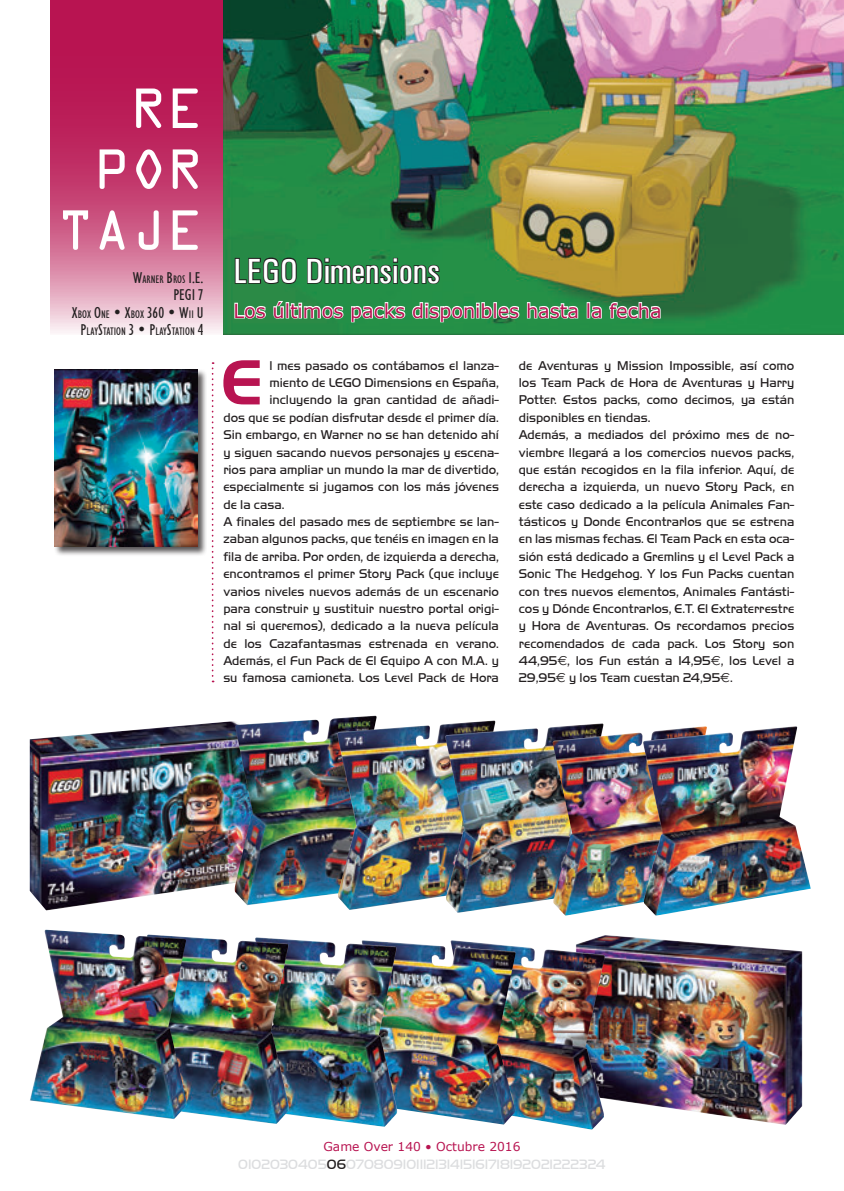
<style>
.page{position:relative;width:844px;height:1191px;background:#fff}
.page>*{position:absolute;margin:0;border:0;box-sizing:border-box;transform-origin:0 0}
.t1{font:61.43px "Handel Gothic BT";color:#b81451}
.t2{font:50.75px/60.9px "OCRA Std";color:#fff;text-align:right}
.t3{font:500 condensed 35px "Univers";color:#fff}
.t4{font:19.25px "Verdana";color:#b81451}
.t5{font:condensed 15.75px/17.3px "Humanist 521 BT";color:#231f20;text-align:right}
.t6{font:14px "Handel Got D Ligh";color:#dcdddf}
.t7{font:13.12px/17.3px "Handel Got D Ligh";color:#231f20}
.t8{font:12.25px "Verdana";color:#b81451}
.t9{font:condensed 11.03px "Humanist 521 BT";color:#231f20}
.s1{font-size:15.75px}
.s2{font-size:11.03px}
.s3{font-family:"Euro Sig"}
.s4{color:#231f20}
</style>
<div class="page">
<svg style="left:50px;top:0;width:173px;height:333px;background:#c84b7a"></svg>
<img style="left:223px;top:0;width:620px;height:335px">
<svg style="left:233px;top:299px;width:111px;height:21px"></svg>
<svg style="left:350px;top:301px;width:170px;height:22px"></svg>
<svg style="left:526px;top:301px;width:53px;height:19px"></svg>
<div style="left:586px;top:302px;width:4px;height:16px;border:2px solid #fff"></div>
<svg style="left:589px;top:305px;width:13px;height:15px"></svg>
<svg style="left:608px;top:301px;width:53px;height:19px"></svg>
<svg style="left:234px;top:256px;width:64px;height:29px;background:#246137"></svg>
<svg style="left:306px;top:257px;width:134px;height:28px;background:#236237"></svg>
<svg style="left:212px;top:362px;width:1px;height:320px"></svg>
<div style="left:54px;top:369px;width:153px;height:188px;background:#231f20;opacity:.75"></div>
<img style="left:54px;top:369px;width:143px;height:177px">
<img style="left:30px;top:721px;width:218px;height:189px">
<img style="left:234px;top:715px;width:143px;height:190px">
<img style="left:337px;top:720px;width:159px;height:190px">
<img style="left:445px;top:723px;width:159px;height:190px">
<img style="left:552px;top:726px;width:91px;height:189px">
<img style="left:643px;top:726px;width:167px;height:189px">
<img style="left:590px;top:935px;width:211px;height:190px">
<img style="left:500px;top:940px;width:105px;height:189px">
<img style="left:397px;top:940px;width:118px;height:184px">
<img style="left:289px;top:939px;width:108px;height:187px">
<img style="left:173px;top:937px;width:116px;height:187px">
<img style="left:30px;top:929px;width:157px;height:190px">
<h2 class="t2" style="left:57px;top:83px;width:148px">RE<br>POR<br>TAJE</h2>
<p class="t9" style="left:133px;top:273px;width:72px"><span class="s1">W</span>ARNER <span class="s1">B</span>ROS <span class="s1">I.E.</span></p>
<p class="t5" style="left:72px;top:286px;width:133px">PEGI 7<br>X<span class="s2">BOX</span> O<span class="s2">NE</span> • X<span class="s2">BOX</span> 360 • W<span class="s2">II</span> U</p>
<p class="t9" style="left:81px;top:325px;width:124px"><span class="s1">P</span>LAY<span class="s1">S</span>TATION <span class="s1">3 • P</span>LAY<span class="s1">S</span>TATION <span class="s1">4</span></p>
<h3 class="t3" style="left:233px;top:250px;width:208px">LEGO Dimensions</h3>
<h3 class="t4" style="left:233px;top:297px;width:429px">Los últimos packs disponibles hasta la fecha</h3>
<h1 class="t1" style="left:221px;top:345px;width:43px">E</h1>
<p class="t7" style="left:269px;top:357px;width:231px">l mes pasado os contábamos el lanza-</p>
<p class="t7" style="left:518px;top:357px;width:277px">de Aventuras y Mission Impossible, así como los Team Pack de Hora de Aventuras y Harry Potter. Estos packs, como decimos, ya están disponibles en tiendas.<br>Además, a mediados del próximo mes de no&shy;viembre llegará a los comercios nuevos packs, que están recogidos en la fila inferior. Aquí, de derecha a izquierda, un nuevo Story Pack, en este caso dedicado a la película Animales Fan&shy;tásticos y Donde Encontrarlos que se estrena en las mismas fechas. El Team Pack en esta oca&shy;sión está dedicado a Gremlins y el Level Pack a Sonic The Hedgehog. Y los Fun Packs cuentan con tres nuevos elementos, Animales Fantásti&shy;cos y Dónde Encontrarlos, E.T. El Extraterrestre y Hora de Aventuras. Os recordamos precios recomendados de cada pack. Los Story son 44,95<span class="s3">€</span>, los Fun están a 14,95<span class="s3">€</span>, los Level a 29,95<span class="s3">€</span> y los Team cuestan 24,95<span class="s3">€</span>.</p>
<p class="t7" style="left:269px;top:374px;width:231px">miento de LEGO Dimensions en España,</p>
<p class="t7" style="left:269px;top:391px;width:231px">incluyendo la gran cantidad de añadi-</p>
<p class="t7" style="left:223px;top:409px;width:277px">dos que se podían disfrutar desde el primer día.</p>
<p class="t7" style="left:223px;top:426px;width:277px">Sin embargo, en Warner no se han detenido ahí</p>
<p class="t7" style="left:223px;top:443px;width:277px">y siguen sacando nuevos personajes y escena-</p>
<p class="t7" style="left:223px;top:461px;width:277px">rios para ampliar un mundo la mar de divertido,</p>
<p class="t7" style="left:223px;top:478px;width:277px">especialmente si jugamos con los más jóvenes</p>
<p class="t7" style="left:223px;top:496px;width:62px">de la casa.</p>
<p class="t7" style="left:223px;top:513px;width:277px">A finales del pasado mes de septiembre se lan-</p>
<p class="t7" style="left:223px;top:530px;width:277px">zaban algunos packs, que tenéis en imagen en la</p>
<p class="t7" style="left:223px;top:548px;width:277px">fila de arriba. Por orden, de izquierda a derecha,</p>
<p class="t7" style="left:223px;top:565px;width:277px">encontramos el primer Story Pack (que incluye</p>
<p class="t7" style="left:223px;top:582px;width:277px">varios niveles nuevos además de un escenario</p>
<p class="t7" style="left:223px;top:600px;width:277px">para construir y sustituir nuestro portal origi-</p>
<p class="t7" style="left:223px;top:617px;width:277px">nal si queremos), dedicado a la nueva película</p>
<p class="t7" style="left:223px;top:634px;width:277px">de los Cazafantasmas estrenada en verano.</p>
<p class="t7" style="left:223px;top:652px;width:277px">Además, el Fun Pack de El Equipo A con M.A. y</p>
<p class="t7" style="left:223px;top:669px;width:277px">su famosa camioneta. Los Level Pack de Hora</p>
<p class="t8" style="left:323px;top:1138px;width:198px">Game Over 140 • Octubre 2016</p>
<p class="t6" style="left:238px;top:1156px;width:369px">0102030405<span class="s4">06</span>070809101112131415161718192021222324</p>
</div>
